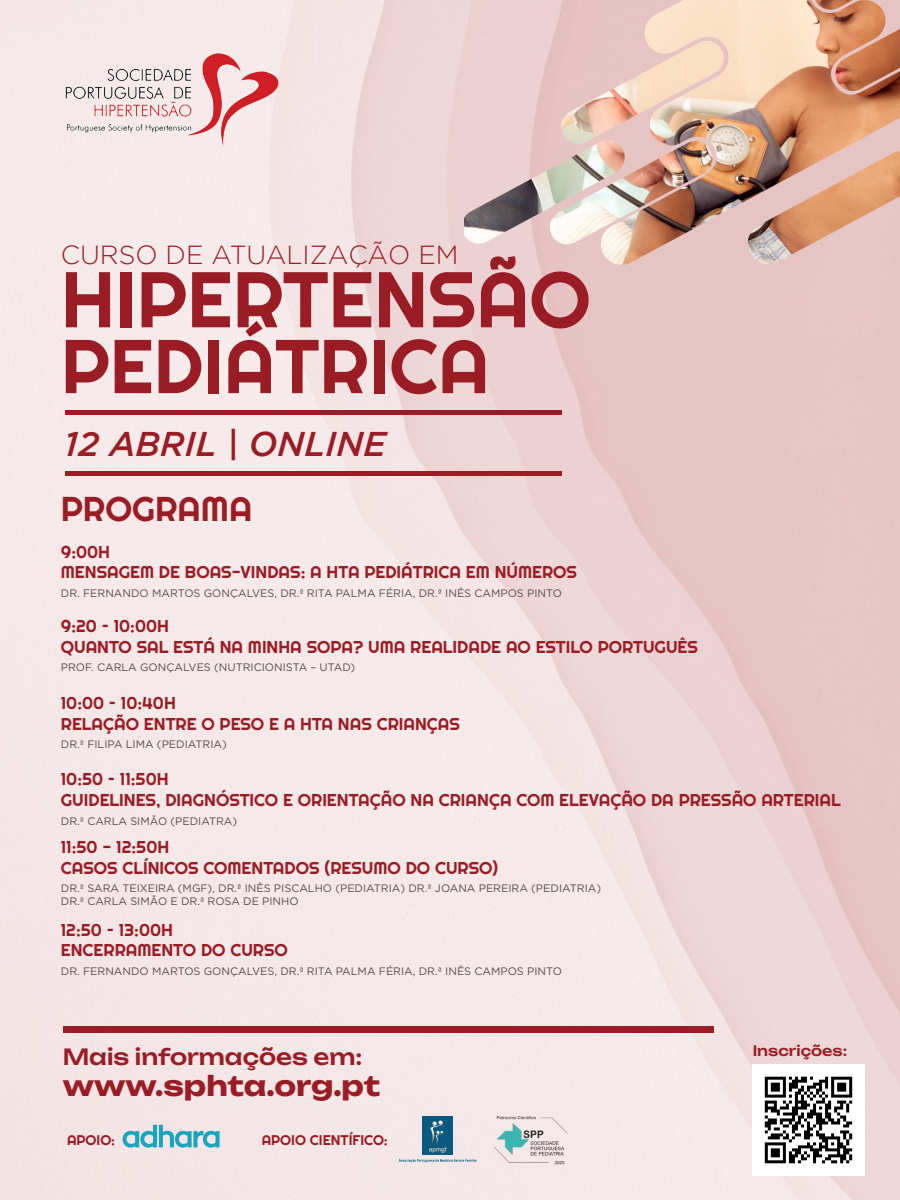
<style>
.page{position:relative;width:900px;height:1200px;background:#fff}
.page>*{position:absolute;margin:0;border:0;box-sizing:border-box;transform-origin:0 0}
.t1{font:78.75px "Righteous";color:#9a1d26}
.t2{font:76.12px "Righteous";color:#9a1d26}
.t3{font:34.5px "Righteous";color:#9a1d26}
.t4{font:italic 500 34.25px "Gotham";color:#9a1d26}
.t5{font:700 27.5px "Unbounded";letter-spacing:-.005em;color:#9a1d26}
.t6{font:300 26.12px "Gotham";color:#9a1d26}
.t7{font:500 22px "Unbounded";color:#9a1d26}
.t8{font:17.12px/20.5px "Righteous";color:#9a1d26}
.t9{font:500 14.25px "Unbounded";color:#9a1d26}
.t10{font:14.12px "Righteous";color:#9a1d26}
.t11{font:10.88px/12.5px "Gotham";color:#594c4c}
</style>
<div class="page">
<img style="left:0;top:0;width:900px;height:1200px">
<img style="left:464px;top:0;width:436px;height:266px">
<img style="left:64px;top:53px;width:215px;height:93px">
<div style="left:66px;top:410px;width:496px;height:5px;background:#9a1d26"></div>
<div style="left:66px;top:471px;width:496px;height:5px;background:#9a1d26"></div>
<div style="left:63px;top:1026px;width:651px;height:6px;background:#9a1d26"></div>
<img style="left:753px;top:1064px;width:111px;height:112px">
<svg style="left:123px;top:1125px;width:97px;height:23px;background:#91c7d3"></svg>
<div style="left:423px;top:1117px;width:30px;height:38px;background:#095a80"></div>
<svg style="left:399px;top:1159px;width:78px;height:3px"></svg>
<svg style="left:429px;top:1121px;width:18px;height:32px"></svg>
<img style="left:486px;top:1110px;width:89px;height:61px">
<h3 class="t6" style="left:61px;top:241px;width:399px">CURSO DE ATUALIZAÇÃO EM</h3>
<h1 class="t1" style="left:61px;top:250px;width:531px">HIPERTENSÃO</h1>
<h2 class="t2" style="left:61px;top:318px;width:430px">PEDIÁTRICA</h2>
<h3 class="t4" style="left:65px;top:425px;width:323px">12 ABRIL | ONLINE</h3>
<h3 class="t3" style="left:61px;top:487px;width:193px">PROGRAMA</h3>
<h3 class="t8" style="left:61px;top:541px;width:518px">9:00H<br>MENSAGEM DE BOAS-VINDAS: A HTA PEDIÁTRICA EM NÚMEROS</h3>
<p class="t11" style="left:61px;top:587px;width:503px">DR. FERNANDO MARTOS GONÇALVES, DR.ª RITA PALMA FÉRIA, DR.ª INÊS CAMPOS PINTO</p>
<h3 class="t8" style="left:61px;top:616px;width:639px">9:20 – 10:00H<br>QUANTO SAL ESTÁ NA MINHA SOPA? UMA REALIDADE AO ESTILO PORTUGUÊS</h3>
<p class="t11" style="left:61px;top:661px;width:296px">PROF. CARLA GONÇALVES (NUTRICIONISTA – UTAD)</p>
<h3 class="t8" style="left:61px;top:693px;width:401px">10:00 – 10:40H<br>RELAÇÃO ENTRE O PESO E A HTA NAS CRIANÇAS</h3>
<p class="t11" style="left:61px;top:738px;width:167px">DR.ª FILIPA LIMA (PEDIATRIA)</p>
<h3 class="t8" style="left:61px;top:769px;width:781px">10:50 – 11:50H<br>GUIDELINES, DIAGNÓSTICO E ORIENTAÇÃO NA CRIANÇA COM ELEVAÇÃO DA PRESSÃO ARTERIAL</h3>
<p class="t11" style="left:61px;top:814px;width:178px">DR.ª CARLA SIMÃO (PEDIATRA)</p>
<h3 class="t8" style="left:61px;top:837px;width:439px">11:50 - 12:50H<br>CASOS CLÍNICOS COMENTADOS (RESUMO DO CURSO)</h3>
<p class="t11" style="left:61px;top:882px;width:542px">DR.ª SARA TEIXEIRA (MGF), DR.ª INÊS PISCALHO (PEDIATRIA) DR.ª JOANA PEREIRA (PEDIATRIA)<br>DR.ª CARLA SIMÃO E DR.ª ROSA DE PINHO</p>
<h3 class="t8" style="left:61px;top:919px;width:229px">12:50 – 13:00H<br>ENCERRAMENTO DO CURSO</h3>
<p class="t11" style="left:61px;top:965px;width:503px">DR. FERNANDO MARTOS GONÇALVES, DR.ª RITA PALMA FÉRIA, DR.ª INÊS CAMPOS PINTO</p>
<h3 class="t7" style="left:63px;top:1039px;width:301px">Mais informações em:</h3>
<h3 class="t5" style="left:63px;top:1064px;width:319px">www.sphta.org.pt</h3>
<p class="t10" style="left:67px;top:1131px;width:50px">APOIO:</p>
<p class="t10" style="left:262px;top:1131px;width:128px">APOIO CIENTÍFICO:</p>
<h3 class="t9" style="left:753px;top:1039px;width:96px">Inscrições:</h3>
</div>
